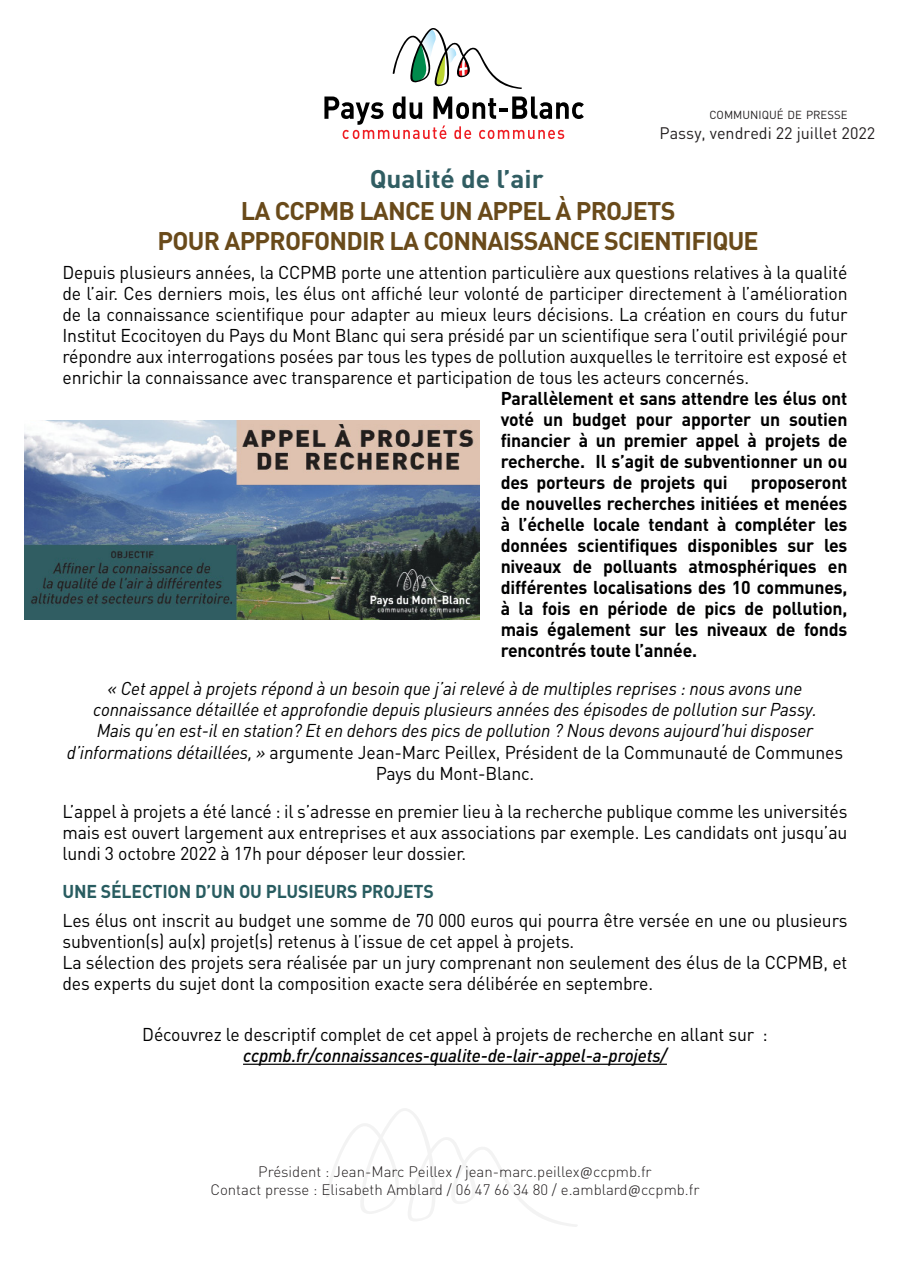
<style>
.page{position:relative;width:910px;height:1280px;background:#fff}
.page>*{position:absolute;margin:0;border:0;box-sizing:border-box;transform-origin:0 0}
.t1{font:700 25.2px/30px "DIN";letter-spacing:-.03em;color:#694a1a;text-align:center}
.t2{font:700 25.2px "DIN";color:#305d62;scale:1.04 1}
.t3{font:18.3px/21px "DIN";letter-spacing:-.01em;color:#000001;text-align:justify;scale:.96 1}
.t4{font:700 18.3px/21px "DIN";letter-spacing:-.01em;color:#000001;text-align:justify;scale:.96 1}
.t5{font:italic 18.3px/21px "DIN";letter-spacing:-.01em;color:#000001;text-align:center;scale:.96 1}
.t6{font:700 18.3px "DIN";letter-spacing:-.01em;color:#285c60;scale:.96 1}
.t7{font:16.5px "DIN";color:#231f20}
.t8{font:300 15px "DIN";color:#231f20}
.t9{font:11.55px "DIN";color:#231f20}
.s1{font-style:normal}
.s2{font-weight:500;font-style:italic}
.s3{font-family:"Calibri"}
</style>
<div class="page">
<svg style="left:324px;top:97px;width:260px;height:42px"></svg>
<svg style="left:393px;top:28px;width:129px;height:61px"></svg>
<hr style="left:243px;top:1064px;width:424px;height:1px;background:#000001">
<svg style="left:326px;top:1108px;width:251px;height:119px"></svg>
<img style="left:24px;top:421px;width:455px;height:199px">
<p class="t2" style="left:370px;top:163px;width:169px">Qualité de l’air</p>
<p class="t9" style="left:709px;top:108px;width:140px">COMMUNIQUÉ DE PRESSE</p>
<p class="t7" style="left:660px;top:123px;width:217px">Passy, vendredi 22 juillet 2022</p>
<p class="t1" style="left:158px;top:194px;width:603px">LA CCPMB LANCE UN APPEL À PROJETS<br>POUR APPROFONDIR LA CONNAISSANCE SCIENTIFIQUE</p>
<p class="t3" style="left:63px;top:262px;width:819px">Depuis plusieurs années, la CCPMB porte une attention particulière aux questions relatives à la qualité de l’air. Ces derniers mois, les élus ont affiché leur volonté de participer directement à l’amélioration de la connaissance scientifique pour adapter au mieux leurs décisions. La création en cours du futur Institut Ecocitoyen du Pays du Mont Blanc qui sera présidé par un scientifique sera l’outil privilégié pour répondre aux interrogations posées par tous les types de pollution auxquelles le territoire est exposé et enrichir la connaissance avec transparence et participation de tous les acteurs concernés.</p>
<p class="t4" style="left:501px;top:387px;width:363px">Parallèlement et sans attendre les élus ont voté un budget pour apporter un soutien financier à un premier appel à projets de recherche. Il s’agit de subventionner un ou des porteurs de projets qui</p>
<p class="t4" style="left:501px;top:471px;width:363px;text-indent:250px">proposeront de nouvelles recherches initiées et menées à l’échelle locale tendant à compléter les données scientifiques disponibles sur les niveaux de polluants atmosphériques en différentes localisations des 10 communes, à la fois en période de pics de pollution, mais également sur les niveaux de fonds rencontrés toute l’année.</p>
<p class="t5" style="left:67px;top:678px;width:810px">« Cet appel à projets répond à un besoin que j’ai relevé à de multiples reprises : nous avons une connaissance détaillée et approfondie depuis plusieurs années des épisodes de pollution sur Passy.<br>Mais qu’en est-il en station? Et en dehors des pics de pollution ? Nous devons aujourd’hui disposer d’informations détaillées, » <span class="s1">argumente Jean-Marc Peillex, Président de la Communauté de Communes Pays du Mont-Blanc.</span></p>
<p class="t3" style="left:63px;top:800px;width:819px">L’appel à projets a été lancé : il s’adresse en premier lieu à la recherche publique comme les universités mais est ouvert largement aux entreprises et aux associations par exemple. Les candidats ont jusqu’au lundi 3 octobre 2022 à 17h pour déposer leur dossier.</p>
<p class="t6" style="left:63px;top:879px;width:388px">UNE SÉLECTION D’UN OU PLUSIEURS PROJETS</p>
<p class="t3" style="left:63px;top:909px;width:819px">Les élus ont inscrit au budget une somme de 70 000 euros qui pourra être versée en une ou plusieurs subvention(s) au(x) projet(s) retenus à l’issue de cet appel à projets.</p>
<p class="t3" style="left:63px;top:952px;width:819px">La sélection des projets sera réalisée par un jury comprenant non seulement des élus de la CCPMB, et des experts du sujet dont la composition exacte sera délibérée en septembre.</p>
<p class="t3" style="left:142px;top:1023px;width:653px;text-align:center">Découvrez le descriptif complet de cet appel à projets de recherche en allant sur : <span class="s2">ccpmb.fr/connaissances-qualite-de-lair-appel-a-projets/</span></p>
<p class="t8" style="left:258px;top:1163px;width:395px">Président : Jean-Marc Peillex / jean-marc.peillex<span class="s3">@</span>ccpmb.fr</p>
<p class="t8" style="left:210px;top:1181px;width:491px">Contact presse : Elisabeth Amblard / 06 47 66 34 80 / e.amblard<span class="s3">@</span>ccpmb.fr</p>
</div>
